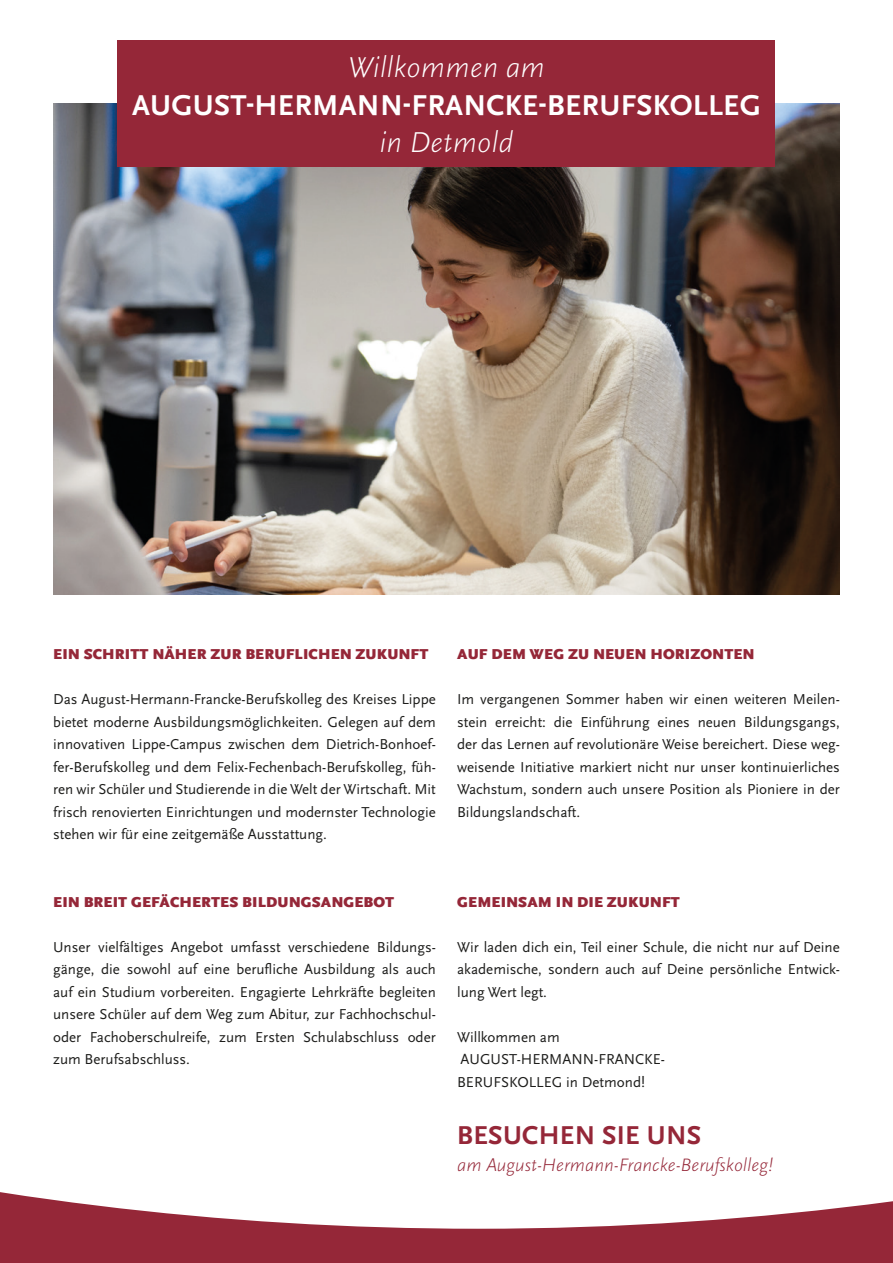
<style>
.page{position:relative;width:893px;height:1263px;background:#fff}
.page>*{position:absolute;margin:0;border:0;box-sizing:border-box;transform-origin:0 0}
.t1{font:700 30px/37.5px "Scala Sans Pro";letter-spacing:.01em;color:#fff;text-align:center}
.t2{font:italic 300 30px "Scala Sans Pro";color:#fff}
.t3{font:700 27px "Scala Sans Pro";letter-spacing:.01em;color:#952738}
.t4{font:italic 300 18.75px "Scala Sans Pro";color:#952738}
.t5{font:15px/22.5px "Scala Sans Pro";color:#1d1d1b;text-align:justify}
.t6{font:900 15px "Scala Sans Pro";letter-spacing:.01em;color:#952738}
.s1{font-weight:300;font-style:italic}
</style>
<div class="page">
<svg style="left:0;top:1192px;width:893px;height:71px;fill:#952738"></svg>
<img style="left:53px;top:104px;width:787px;height:490px">
<div style="left:118px;top:40px;width:657px;height:127px;background:#952738"></div>
<p class="t2" style="left:348px;top:50px;width:199px">Willkommen am</p>
<p class="t1" style="left:132px;top:87px;width:630px">AUGUST-HERMANN-FRANCKE-BERUFSKOLLEG <span class="s1">in Detmold</span></p>
<p class="t6" style="left:53px;top:645px;width:377px">EIN SCHRITT NÄHER ZUR BERUFLICHEN ZUKUNFT</p>
<p class="t5" style="left:53px;top:688px;width:384px">Das August-Hermann-Francke-Berufskolleg des Kreises Lippe bietet moderne Ausbildungsmöglichkeiten. Gelegen auf dem innovativen Lippe-Campus zwischen dem Dietrich-Bonhoef&shy;fer-Berufskolleg und dem Felix-Fechenbach-Berufskolleg, füh&shy;ren wir Schüler und Studierende in die Welt der Wirtschaft. Mit frisch renovierten Einrichtungen und modernster Technologie stehen wir für eine zeitgemäße Ausstattung.</p>
<p class="t6" style="left:53px;top:893px;width:343px">EIN BREIT GEFÄCHERTES BILDUNGSANGEBOT</p>
<p class="t5" style="left:53px;top:935px;width:384px">Unser vielfältiges Angebot umfasst verschiedene Bildungs&shy;gänge, die sowohl auf eine berufliche Ausbildung als auch auf ein Studium vorbereiten. Engagierte Lehrkräfte begleiten unsere Schüler auf dem Weg zum Abitur, zur Fachhochschul&shy;oder Fachoberschulreife, zum Ersten Schulabschluss oder zum Berufsabschluss.</p>
<p class="t6" style="left:457px;top:645px;width:299px">AUF DEM WEG ZU NEUEN HORIZONTEN</p>
<p class="t5" style="left:457px;top:688px;width:384px">Im vergangenen Sommer haben wir einen weiteren Meilen&shy;stein erreicht: die Einführung eines neuen Bildungsgangs, der das Lernen auf revolutionäre Weise bereichert. Diese weg&shy;weisende Initiative markiert nicht nur unser kontinuierliches Wachstum, sondern auch unsere Position als Pioniere in der Bildungslandschaft.</p>
<p class="t6" style="left:457px;top:893px;width:224px">GEMEINSAM IN DIE ZUKUNFT</p>
<p class="t5" style="left:457px;top:935px;width:384px">Wir laden dich ein, Teil einer Schule, die nicht nur auf Deine akademische, sondern auch auf Deine persönliche Entwick&shy;lung Wert legt.</p>
<p class="t5" style="left:457px;top:1025px;width:104px">Willkommen am</p>
<p class="t5" style="left:461px;top:1048px;width:206px">AUGUST-HERMANN-FRANCKE-</p>
<p class="t5" style="left:457px;top:1070px;width:189px">BERUFSKOLLEG in Detmond!</p>
<p class="t3" style="left:457px;top:1119px;width:245px">BESUCHEN SIE UNS</p>
<p class="t4" style="left:457px;top:1154px;width:317px">am August-Hermann-Francke-Berufskolleg!</p>
</div>
